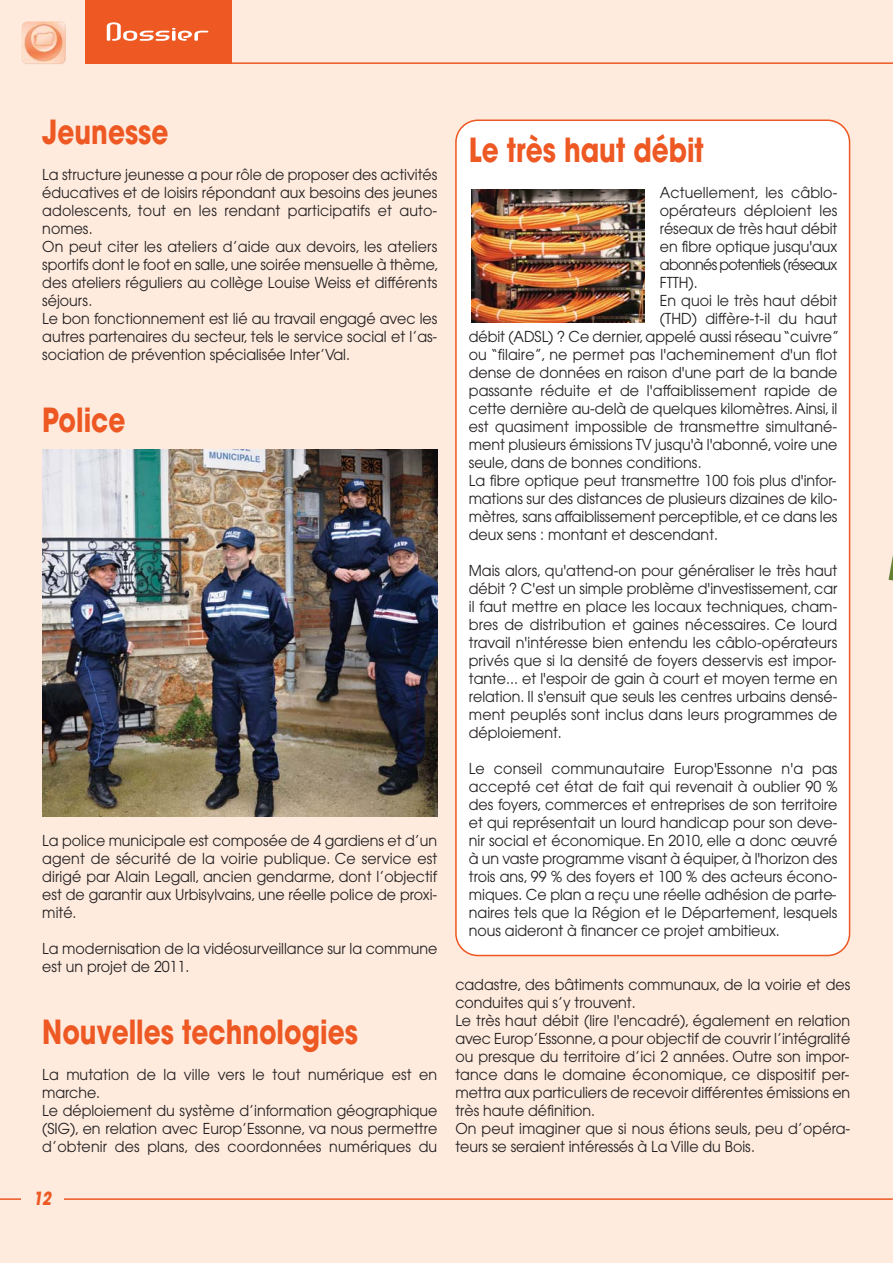
<style>
.page{position:relative;width:893px;height:1263px;background:#fff}
.page>*{position:absolute;margin:0;border:0;box-sizing:border-box;transform-origin:0 0}
.t1{font:700 33px "Avant Garde";color:#ed5823;scale:.8 1}
.t2{font:italic 700 18px "Avant Garde";color:#ed5823;scale:.8 1}
.t3{font:15px/18px "Avant Garde";color:#231f20;scale:.95 1}
.t4{font:15px "Avant Garde";letter-spacing:-.045em;color:#231f20;scale:.95 1}
</style>
<div class="page">
<div style="left:0;top:0;width:892px;height:1263px;background:#feebde"></div>
<img style="left:22px;top:22px;width:44px;height:42px">
<div style="left:85px;top:0;width:147px;height:64px;background:#ed5823"></div>
<hr style="left:209px;top:62px;width:683px;height:2px;background:#ed5823">
<hr style="left:0;top:1198px;width:892px;height:2px;background:#ed5823">
<div style="left:21px;top:1178px;width:43px;height:43px;background:#feebde"></div>
<svg style="left:107px;top:22px;width:101px;height:19px"></svg>
<div style="left:455px;top:120px;width:395px;height:836px;background:#fff"></div>
<img style="left:42px;top:450px;width:396px;height:366px">
<img style="left:888px;top:561px;width:4px;height:20px">
<img style="left:472px;top:190px;width:173px;height:132px">
<h1 class="t1" style="left:42px;top:120px;width:159px">Jeunesse</h1>
<p class="t3" style="left:42px;top:167px;width:419px">La structure jeunesse a pour rôle de proposer des activités éducatives et de loisirs répondant aux besoins des jeunes adolescents, tout en les rendant participatifs et auto&shy;nomes.<br>On peut citer les ateliers d’aide aux devoirs, les ateliers sportifs dont le foot en salle, une soirée mensuelle à thème, des ateliers réguliers au collège Louise Weiss et différents séjours.<br>Le bon fonctionnement est lié au travail engagé avec les autres partenaires du secteur, tels le service social et l’as&shy;sociation de prévention spécialisée Inter’Val.</p>
<h1 class="t1" style="left:42px;top:408px;width:105px">Police</h1>
<p class="t3" style="left:42px;top:833px;width:417px;text-align:justify">La police municipale est composée de 4 gardiens et d’un agent de sécurité de la voirie publique. Ce service est dirigé par Alain Legall, ancien gendarme, dont l’objectif est de garantir aux Urbisylvains, une réelle police de proxi&shy;mité.</p>
<p class="t3" style="left:42px;top:941px;width:417px">La modernisation de la vidéosurveillance sur la commune est un projet de 2011.</p>
<h1 class="t1" style="left:42px;top:1020px;width:396px">Nouvelles technologies</h1>
<p class="t3" style="left:42px;top:1067px;width:417px">La mutation de la ville vers le tout numérique est en marche.<br>Le déploiement du système d’information géographique (SIG), en relation avec Europ’Essonne, va nous permettre d’obtenir des plans, des coordonnées numériques du</p>
<p class="t2" style="left:33px;top:1191px;width:27px">12</p>
<h1 class="t1" style="left:469px;top:138px;width:295px">Le très haut débit</h1>
<p class="t3" style="left:660px;top:185px;width:188px">Actuellement, les câblo-</p>
<p class="t3" style="left:660px;top:203px;width:188px">opérateurs déploient les</p>
<p class="t3" style="left:660px;top:221px;width:188px">réseaux de très haut débit</p>
<p class="t3" style="left:660px;top:239px;width:188px">en fibre optique jusqu'aux</p>
<p class="t4" style="left:660px;top:259px;width:188px">abonnés potentiels (réseaux</p>
<p class="t3" style="left:660px;top:275px;width:41px">FTTH).</p>
<p class="t3" style="left:660px;top:293px;width:188px">En quoi le très haut débit</p>
<p class="t3" style="left:660px;top:311px;width:188px">(THD) diffère-t-il du haut</p>
<p class="t3" style="left:469px;top:329px;width:391px">débit (ADSL) ? Ce dernier, appelé aussi réseau “cuivre”</p>
<p class="t3" style="left:469px;top:347px;width:389px">ou “filaire”, ne permet pas l'acheminement d'un flot</p>
<p class="t3" style="left:469px;top:365px;width:389px">dense de données en raison d'une part de la bande</p>
<p class="t3" style="left:469px;top:383px;width:389px">passante réduite et de l'affaiblissement rapide de</p>
<p class="t3" style="left:469px;top:401px;width:389px">cette dernière au-delà de quelques kilomètres. Ainsi, il</p>
<p class="t3" style="left:469px;top:419px;width:389px">est quasiment impossible de transmettre simultané-</p>
<p class="t3" style="left:469px;top:437px;width:389px">ment plusieurs émissions TV jusqu'à l'abonné, voire une</p>
<p class="t3" style="left:469px;top:455px;width:247px">seule, dans de bonnes conditions.</p>
<p class="t3" style="left:469px;top:473px;width:389px">La fibre optique peut transmettre 100 fois plus d'infor-</p>
<p class="t3" style="left:469px;top:491px;width:389px">mations sur des distances de plusieurs dizaines de kilo-</p>
<p class="t3" style="left:469px;top:509px;width:389px">mètres, sans affaiblissement perceptible, et ce dans les</p>
<p class="t3" style="left:469px;top:527px;width:264px">deux sens : montant et descendant.</p>
<p class="t3" style="left:469px;top:563px;width:389px;text-align:justify">Mais alors, qu'attend-on pour généraliser le très haut débit ? C'est un simple problème d'investissement, car il faut mettre en place les locaux techniques, cham&shy;bres de distribution et gaines nécessaires. Ce lourd travail n'intéresse bien entendu les câblo-opérateurs privés que si la densité de foyers desservis est impor&shy;tante... et l'espoir de gain à court et moyen terme en relation. Il s'ensuit que seuls les centres urbains densé&shy;ment peuplés sont inclus dans leurs programmes de déploiement.</p>
<p class="t3" style="left:469px;top:761px;width:389px;text-align:justify">Le conseil communautaire Europ'Essonne n'a pas accepté cet état de fait qui revenait à oublier 90 % des foyers, commerces et entreprises de son territoire et qui représentait un lourd handicap pour son deve&shy;nir social et économique. En 2010, elle a donc œuvré à un vaste programme visant à équiper, à l'horizon des trois ans, 99 % des foyers et 100 % des acteurs écono&shy;miques. Ce plan a reçu une réelle adhésion de parte&shy;naires tels que la Région et le Département, lesquels nous aideront à financer ce projet ambitieux.</p>
<p class="t3" style="left:455px;top:977px;width:417px">cadastre, des bâtiments communaux, de la voirie et des conduites qui s’y trouvent.<br>Le très haut débit (lire l'encadré), également en relation avec Europ’Essonne, a pour objectif de couvrir l’intégralité ou presque du territoire d’ici 2 années. Outre son impor&shy;tance dans le domaine économique, ce dispositif per&shy;mettra aux particuliers de recevoir différentes émissions en très haute définition.<br>On peut imaginer que si nous étions seuls, peu d’opéra&shy;teurs se seraient intéressés à La Ville du Bois.</p>
</div>
